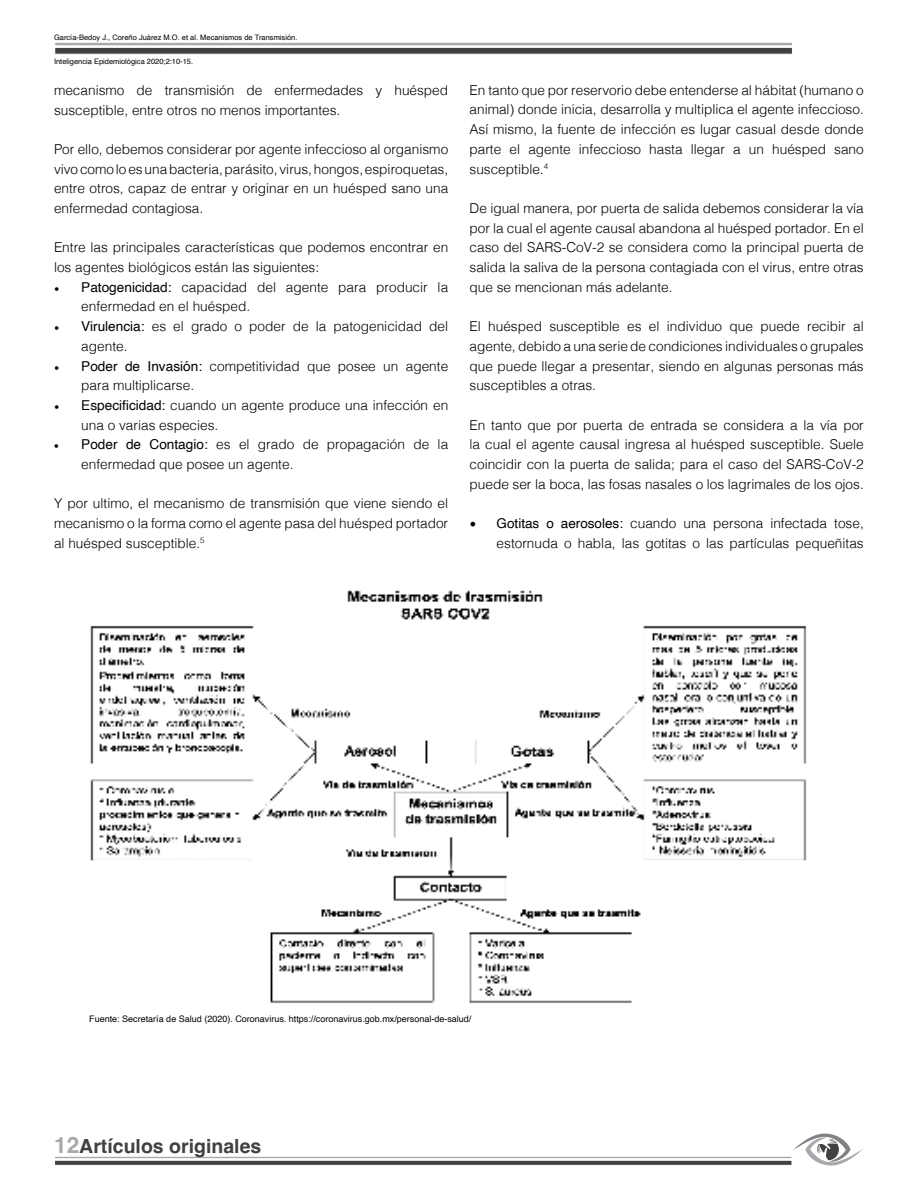
<style>
.page{position:relative;width:918px;height:1188px;background:#fff}
.page>*{position:absolute;margin:0;border:0;box-sizing:border-box;transform-origin:0 0}
.t1{font:700 19.5px "Helvetica";color:#414042}
.t2{font:300 13.65px/19.6px "Helvetica";color:#000}
.t3{font:9px "Helvetica";color:#000}
.t4{font:7.5px "Helvetica";color:#000}
.s1{font-family:"Minion Pro";font-weight:400}
.s2{font-weight:400}
.s3{font-family:"Minion Pro";font-weight:400;font-size:18px}
.s4{font-weight:400;font-size:13.5px}
.s5{font-size:22.5px;color:#a7a9ac}
</style>
<div class="page">
<div style="left:54px;top:1156px;width:738px;height:3px;background:#a7a9ac;border:1px solid #fff"></div>
<svg style="left:55px;top:1160px;width:737px;height:5px;background:#656466"></svg>
<svg style="left:792px;top:1133px;width:71px;height:33px"></svg>
<svg style="left:55px;top:42px;width:737px;height:4px;background:#c8c9cb"></svg>
<div style="left:55px;top:47px;width:738px;height:7px;background:#414042;border:1px solid #fff"></div>
<img style="left:90px;top:590px;width:717px;height:413px">
<p class="t4" style="left:54px;top:31px;width:245px">García-Bedoy J., Coreño Juárez M.O. et al. Mecanismos de Transmisión.</p>
<p class="t4" style="left:54px;top:55px;width:141px">Inteligencia Epidemiológica 2020;2:10-15.</p>
<p class="t2" style="left:54px;top:79px;width:396px">mecanismo de transmisión de enfermedades y huésped susceptible, entre otros no menos importantes.</p>
<p class="t2" style="left:54px;top:138px;width:396px;text-align:justify">Por ello, debemos considerar por agente infeccioso al organismo vivo como lo es una bacteria, parásito, virus, hongos, espiroquetas, entre otros, capaz de entrar y originar en un huésped sano una enfermedad contagiosa.</p>
<p class="t2" style="left:54px;top:237px;width:396px">Entre las principales características que podemos encontrar en los agentes biológicos están las siguientes:</p>
<p class="t2" style="left:81px;top:276px;width:368px;text-indent:-27px"><span class="s1">•</span> <span class="s2">Patogenicidad:</span> capacidad del agente para producir la enfermedad en el huésped.</p>
<p class="t2" style="left:81px;top:315px;width:368px;text-indent:-27px"><span class="s1">•</span> <span class="s2">Virulencia:</span> es el grado o poder de la patogenicidad del agente.</p>
<p class="t2" style="left:81px;top:355px;width:368px;text-indent:-27px"><span class="s1">•</span> <span class="s2">Poder de Invasión:</span> competitividad que posee un agente para multiplicarse.</p>
<p class="t2" style="left:81px;top:394px;width:369px;text-indent:-27px"><span class="s1">•</span> <span class="s2">Especificidad:</span> cuando un agente produce una infección en una o varias especies.</p>
<p class="t2" style="left:81px;top:434px;width:368px;text-indent:-27px"><span class="s1">•</span> <span class="s2">Poder de Contagio:</span> es el grado de propagación de la enfermedad que posee un agente.</p>
<p class="t2" style="left:54px;top:493px;width:396px;text-align:justify">Y por ultimo, el mecanismo de transmisión que viene siendo el mecanismo o la forma como el agente pasa del huésped portador al huésped susceptible.<sup>5</sup></p>
<p class="t2" style="left:470px;top:79px;width:396px;text-align:justify">En tanto que por reservorio debe entenderse al hábitat (humano o animal) donde inicia, desarrolla y multiplica el agente infeccioso.<br>Así mismo, la fuente de infección es lugar casual desde donde parte el agente infeccioso hasta llegar a un huésped sano susceptible.<sup>4</sup></p>
<p class="t2" style="left:470px;top:197px;width:396px;text-align:justify">De igual manera, por puerta de salida debemos considerar la vía por la cual el agente causal abandona al huésped portador. En el caso del SARS-CoV-2 se considera como la principal puerta de salida la saliva de la persona contagiada con el virus, entre otras que se mencionan más adelante.</p>
<p class="t2" style="left:470px;top:316px;width:396px;text-align:justify">El huésped susceptible es el individuo que puede recibir al agente, debido a una serie de condiciones individuales o grupales que puede llegar a presentar, siendo en algunas personas más susceptibles a otras.</p>
<p class="t2" style="left:470px;top:414px;width:396px;text-align:justify">En tanto que por puerta de entrada se considera a la vía por la cual el agente causal ingresa al huésped susceptible. Suele coincidir con la puerta de salida; para el caso del SARS-CoV-2 puede ser la boca, las fosas nasales o los lagrimales de los ojos.</p>
<p class="t2" style="left:470px;top:512px;width:396px;text-align:right"><span class="s3">•</span> <span class="s4">Gotitas o aerosoles:</span> cuando una persona infectada tose, estornuda o habla, las gotitas o las partículas pequeñitas</p>
<p class="t3" style="left:89px;top:1012px;width:384px">Fuente: Secretaría de Salud (2020). Coronavirus. https://coronavirus.gob.mx/personal-de-salud/</p>
<h1 class="t1" style="left:54px;top:1134px;width:209px"><span class="s5">12</span>Artículos originales</h1>
</div>
